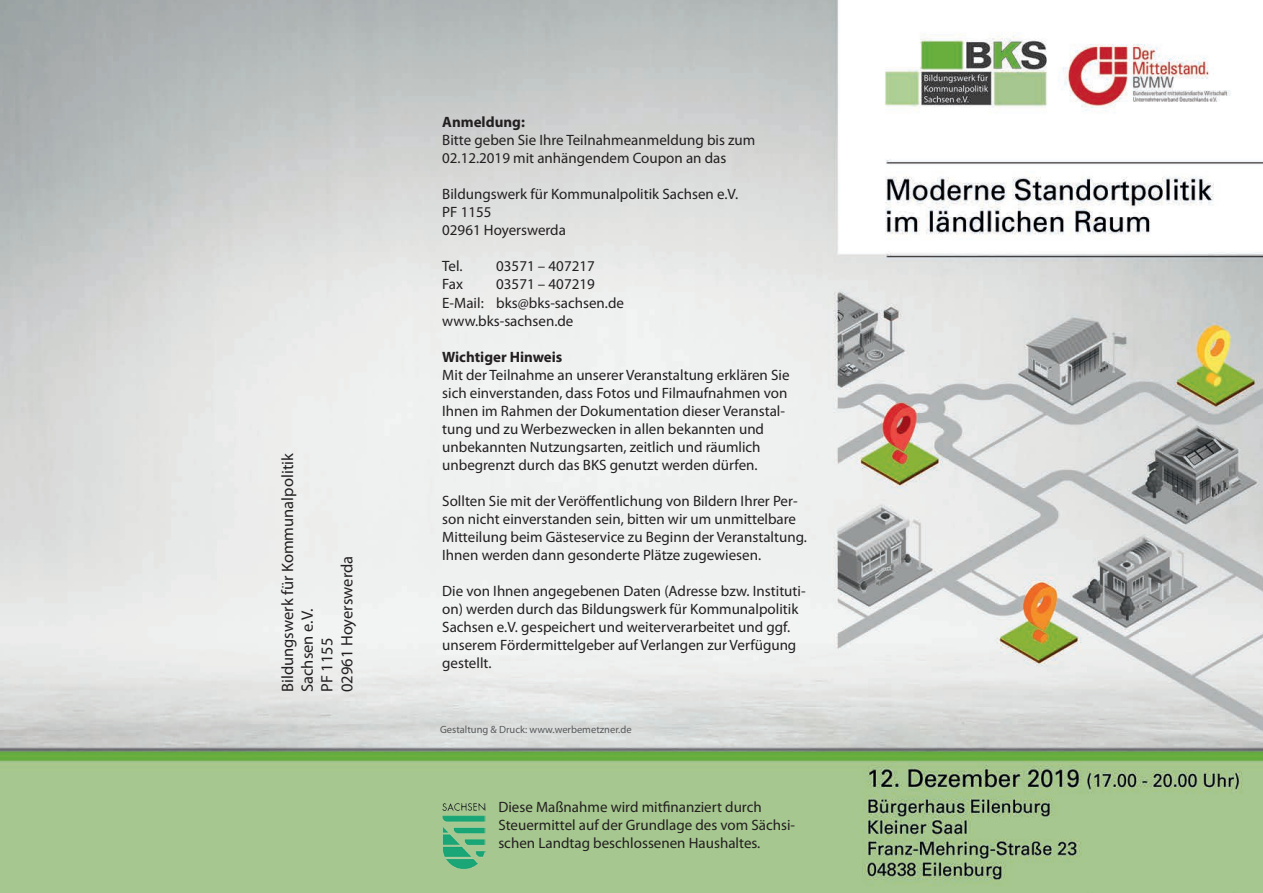
<style>
.page{position:relative;width:1263px;height:893px;background:#fff}
.page>*{position:absolute;margin:0;border:0;box-sizing:border-box;transform-origin:0 0}
.t1{font:16.5px/19.8px "Myriad Pro";color:#231f20}
.t2{font:15px/18px "Myriad Pro";color:#231f20}
.t3{font:700 15px "Myriad Pro";color:#231f20}
.t4{font:10.5px "Myriad Pro";color:#57585a}
</style>
<div class="page">
<img style="left:0;top:0;width:1263px;height:893px">
<img style="left:441px;top:799px;width:45px;height:71px">
<p class="t1" style="left:277px;top:692px;width:240px;rotate:-90deg">Bildungswerk für Kommunalpolitik<br>Sachsen e.V.<br>PF 1155<br>02961 Hoyerswerda</p>
<p class="t3" style="left:442px;top:113px;width:84px">Anmeldung:</p>
<p class="t2" style="left:442px;top:131px;width:315px">Bitte geben Sie Ihre Teilnahmeanmeldung bis zum<br>02.12.2019 mit anhängendem Coupon an das</p>
<p class="t2" style="left:442px;top:185px;width:297px">Bildungswerk für Kommunalpolitik Sachsen e.V.<br>PF 1155<br>02961 Hoyerswerda</p>
<p class="t2" style="left:442px;top:257px;width:22px">Tel.</p>
<p class="t2" style="left:496px;top:257px;width:100px">03571 – 407217</p>
<p class="t2" style="left:442px;top:275px;width:22px">Fax</p>
<p class="t2" style="left:442px;top:275px;width:183px;text-indent:54px">03571 – 407219<br>E-Mail: bks@bks-sachsen.de www.bks-sachsen.de</p>
<p class="t3" style="left:442px;top:347px;width:122px">Wichtiger Hinweis</p>
<p class="t2" style="left:442px;top:365px;width:349px">Mit der Teilnahme an unserer Veranstaltung erklären Sie sich einverstanden, dass Fotos und Filmaufnahmen von Ihnen im Rahmen der Dokumentation dieser Veranstal&shy;tung und zu Werbezwecken in allen bekannten und unbekannten Nutzungsarten, zeitlich und räumlich unbegrenzt durch das BKS genutzt werden dürfen.</p>
<p class="t2" style="left:442px;top:491px;width:366px">Sollten Sie mit der Veröffentlichung von Bildern Ihrer Per&shy;son nicht einverstanden sein, bitten wir um unmittelbare Mitteilung beim Gästeservice zu Beginn der Veranstaltung.<br>Ihnen werden dann gesonderte Plätze zugewiesen.</p>
<p class="t2" style="left:442px;top:581px;width:365px">Die von Ihnen angegebenen Daten (Adresse bzw. Instituti&shy;on) werden durch das Bildungswerk für Kommunalpolitik Sachsen e.V. gespeichert und weiterverarbeitet und ggf. unserem Fördermittelgeber auf Verlangen zur Verfügung gestellt.</p>
<p class="t4" style="left:440px;top:723px;width:193px">Gestaltung &amp; Druck: www.werbemetzner.de</p>
<p class="t2" style="left:498px;top:797px;width:298px">Diese Maßnahme wird mitfinanziert durch<br>Steuermittel auf der Grundlage des vom Sächsi&shy;schen Landtag beschlossenen Haushaltes.</p>
</div>
